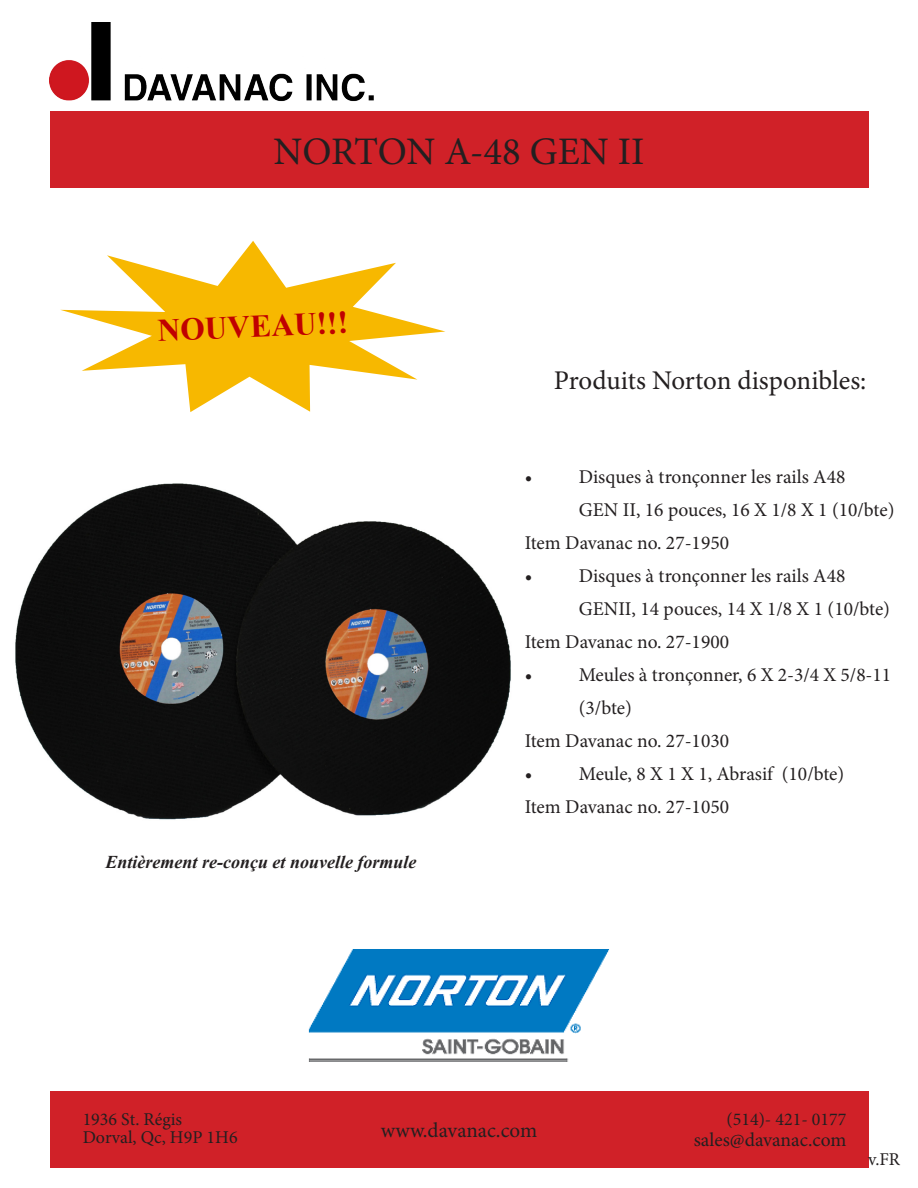
<style>
.page{position:relative;width:918px;height:1188px;background:#fff}
.page>*{position:absolute;margin:0;border:0;box-sizing:border-box;transform-origin:0 0}
.t1{font:39px "Minion Pro";letter-spacing:-.005em;color:#231f20}
.t2{font:700 31.5px "Times New Roman";color:#c00000}
.t3{font:27px "Minion Pro";letter-spacing:-.005em;color:#231f20}
.t4{font:21px "Minion Pro";color:#231f20}
.t5{font:19.5px/33px "Minion Pro";color:#231f20}
.t6{font:18px/18px "Minion Pro";color:#231f20}
.t7{font:italic 700 18px "Times New Roman";color:#231f20}
</style>
<div class="page">
<div style="left:50px;top:1091px;width:818px;height:76px;background:#d02128"></div>
<div style="left:50px;top:111px;width:818px;height:77px;background:#d02128"></div>
<img style="left:50px;top:23px;width:324px;height:79px">
<img style="left:15px;top:483px;width:496px;height:337px">
<img style="left:308px;top:949px;width:302px;height:113px">
<svg style="left:60px;top:241px;width:385px;height:171px"></svg>
<p class="t1" style="left:274px;top:125px;width:372px">NORTON A-48 GEN II</p>
<p class="t2" style="left:157px;top:307px;width:192px;rotate:-2deg">NOUVEAU!!!</p>
<p class="t7" style="left:106px;top:850px;width:313px">Entièrement re-conçu et nouvelle formule</p>
<p class="t3" style="left:554px;top:362px;width:314px">Produits Norton disponibles:</p>
<p class="t5" style="left:579px;top:461px;width:317px;text-indent:-54px">• Disques à tronçonner les rails A48<br>GEN II, 16 pouces, 16 X 1/8 X 1 (10/bte)</p>
<p class="t5" style="left:525px;top:527px;width:206px">Item Davanac no. 27-1950</p>
<p class="t5" style="left:579px;top:560px;width:313px;text-indent:-54px">• Disques à tronçonner les rails A48<br>GENII, 14 pouces, 14 X 1/8 X 1 (10/bte)</p>
<p class="t5" style="left:525px;top:626px;width:206px">Item Davanac no. 27-1900</p>
<p class="t5" style="left:579px;top:659px;width:314px;text-indent:-54px">• Meules à tronçonner, 6 X 2-3/4 X 5/8-11 (3/bte)</p>
<p class="t5" style="left:525px;top:725px;width:206px">Item Davanac no. 27-1030</p>
<p class="t5" style="left:525px;top:758px;width:321px">• Meule, 8 X 1 X 1, Abrasif (10/bte)</p>
<p class="t5" style="left:525px;top:791px;width:206px">Item Davanac no. 27-1050</p>
<p class="t6" style="left:83px;top:1110px;width:156px">1936 St. Régis<br>Dorval, Qc, H9P 1H6</p>
<p class="t4" style="left:381px;top:1116px;width:158px">www.davanac.com</p>
<p class="t6" style="left:727px;top:1111px;width:121px">(514)- 421- 0177</p>
<p class="t5" style="left:694px;top:1124px;width:154px">sales@davanac.com</p>
<p class="t6" style="left:868px;top:1150px;width:33px">v.FR</p>
</div>
